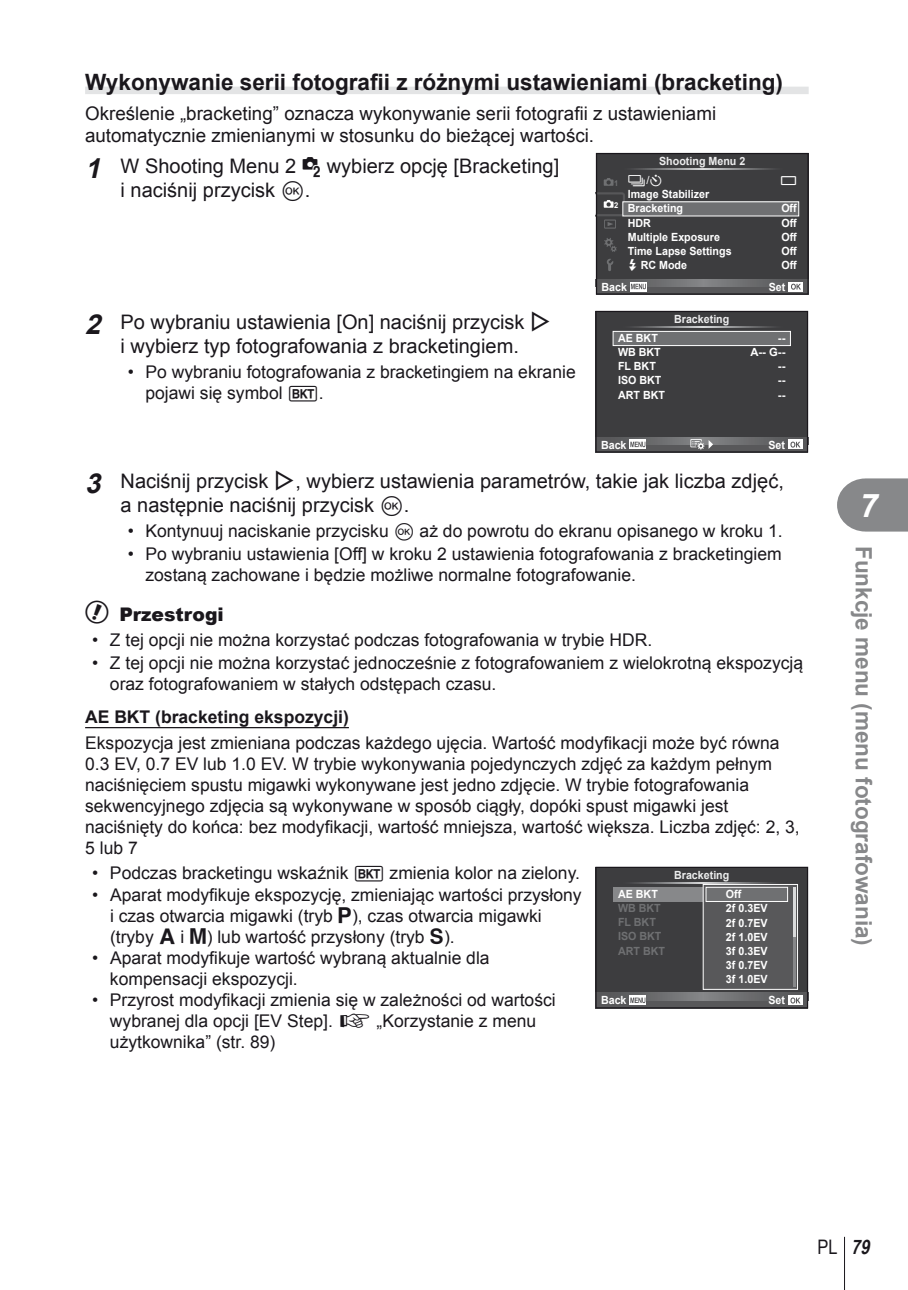
<style>
.page{position:relative;width:908px;height:1290px;background:#fff}
.page>*{position:absolute;margin:0;border:0;box-sizing:border-box;transform-origin:0 0}
.t1{font:italic 700 32.5px "Arial";color:#fff}
.t2{font:700 22.5px "Arial";color:#1a171c}
.t3{font:700 22.5px "Arial";color:#87888a}
.t4{font:20px/24px "Arial";color:#1a171c}
.t5{font:20px "Arial Narrow";color:#1a171c}
.t6{font:18.75px/22.5px "Arial";color:#1a171c}
.t7{font:900 18.75px "Arial";color:#1a171c}
.t8{font:17.5px/21px "Arial";color:#1a171c}
.t9{font:700 17.5px "Arial";color:#1a171c}
.t10{font:700 11.25px/14.2px "Arial";color:#fff;scale:.95 1}
.t11{font:700 11.25px/14.2px "Arial";color:#fff;text-align:right}
.t12{font:700 11.25px "Arial";color:#ededee;scale:.95 1}
.t13{font:700 11.25px/14.2px "Arial";color:#6f7072;scale:.95 1}
.t14{font:700 11.25px "Arial";color:#eceded;scale:.95 1}
.t15{font:11.25px "Olympus 2";color:#fff}
.t16{font:700 8px "Arial";color:#6f7072;scale:.95 1}
.t17{font:700 8px "Arial";color:#fff;scale:.95 1}
.s1{font-weight:700;font-style:italic;font-size:27.5px}
.s2{font-family:"Olymp 12"}
.s3{font-family:"Olympus 7"}
.s4{font-family:"Olympus 1";font-weight:400;font-size:10px}
.s5{font-family:"olympus 15"}
.s6{font-family:"Olymp 11"}
.s7{font-family:"olympus 15";font-weight:400;font-size:23.75px}
.s8{font-family:"Olympus 2"}
.s9{font-family:"Olympus 1"}
.s10{font-weight:700;font-style:italic}
</style>
<div class="page">
<hr style="left:843px;top:1237px;width:1px;height:53px;background:#1a171c">
<svg style="left:837px;top:478px;width:70px;height:53px;background:#929394"></svg>
<div style="left:85px;top:87px;width:723px;height:7px;background:#e3e4e5"></div>
<hr style="left:85px;top:727px;width:264px;height:1px;background:#1a171c">
<svg style="left:595px;top:153px;width:213px;height:142px;background:#49494b"></svg>
<svg style="left:595px;top:311px;width:212px;height:142px;background:#48484a"></svg>
<svg style="left:595px;top:867px;width:212px;height:141px;background:#535355"></svg>
<p class="t2" style="left:85px;top:70px;width:699px">Wykonywanie serii fotografii z różnymi ustawieniami (bracketing)</p>
<p class="t6" style="left:85px;top:102px;width:632px">Określenie „bracketing” oznacza wykonywanie serii fotografii z ustawieniami automatycznie zmienianymi w stosunku do bieżącej wartości.</p>
<p class="t4" style="left:120px;top:154px;width:440px;text-indent:-35px"><span class="s1">1</span> W Shooting Menu 2 <span class="s2">X</span> wybierz opcję [Bracketing] i naciśnij przycisk <span class="s3">Q</span>.</p>
<p class="t12" style="left:659px;top:155px;width:92px">Shooting Menu 2</p>
<p class="t10" style="left:627px;top:187px;width:87px">Image Stabilizer<br>Bracketing<br>HDR</p>
<p class="t16" style="left:614px;top:179px;width:52px">1 <sup>j</sup><sup>/</sup><sup>Y</sup></p>
<p class="t15" style="left:780px;top:173px;width:18px">o</p>
<p class="t17" style="left:614px;top:201px;width:6px">2</p>
<p class="t10" style="left:627px;top:244px;width:111px">Time Lapse Settings</p>
<p class="t10" style="left:781px;top:244px;width:18px">Off</p>
<p class="t10" style="left:781px;top:201px;width:18px">Off</p>
<p class="t10" style="left:781px;top:215px;width:18px">Off</p>
<p class="t10" style="left:781px;top:230px;width:18px">Off</p>
<p class="t10" style="left:627px;top:230px;width:98px">Multiple Exposure</p>
<p class="t10" style="left:627px;top:258px;width:64px"><span class="s4">#</span> RC Mode</p>
<p class="t10" style="left:781px;top:258px;width:18px">Off</p>
<p class="t4" style="left:85px;top:310px;width:467px;text-align:center"><span class="s1">2</span> Po wybraniu ustawienia [On] naciśnij przycisk <span class="s5">I </span>i wybierz typ fotografowania z bracketingiem.</p>
<p class="t8" style="left:145px;top:362px;width:431px;text-indent:-18px">• Po wybraniu fotografowania z bracketingiem na ekranie pojawi się symbol <span class="s6">t</span>.</p>
<p class="t10" style="left:601px;top:280px;width:28px">Back</p>
<p class="t10" style="left:617px;top:331px;width:51px">AE BKT<br>WB BKT<br>FL BKT<br>ISO BKT<br>ART BKT</p>
<p class="t12" style="left:673px;top:313px;width:60px">Bracketing</p>
<p class="t10" style="left:768px;top:280px;width:19px">Set</p>
<p class="t11" style="left:750px;top:331px;width:36px">--<br>A-- G--</p>
<p class="t11" style="left:777px;top:359px;width:9px">--</p>
<p class="t11" style="left:777px;top:373px;width:9px">--</p>
<p class="t11" style="left:777px;top:388px;width:9px">--</p>
<p class="t10" style="left:600px;top:437px;width:28px">Back</p>
<p class="t10" style="left:768px;top:437px;width:19px">Set</p>
<p class="t4" style="left:120px;top:469px;width:664px;text-indent:-35px"><span class="s1">3</span> Naciśnij przycisk <span class="s5">I</span>, wybierz ustawienia parametrów, takie jak liczba zdjęć, a następnie naciśnij przycisk <span class="s3">Q</span>.</p>
<p class="t8" style="left:128px;top:520px;width:656px">• Kontynuuj naciskanie przycisku <span class="s3">Q</span> aż do powrotu do ekranu opisanego w kroku 1.</p>
<p class="t8" style="left:145px;top:543px;width:637px;text-indent:-18px">• Po wybraniu ustawienia [Off] w kroku 2 ustawienia fotografowania z bracketingiem zostaną zachowane i będzie możliwe normalne fotografowanie.</p>
<p class="t7" style="left:85px;top:600px;width:140px"><span class="s7">#</span> Przestrogi</p>
<p class="t8" style="left:92px;top:629px;width:561px">• Z tej opcji nie można korzystać podczas fotografowania w trybie HDR.</p>
<p class="t8" style="left:110px;top:653px;width:694px;text-indent:-18px">• Z tej opcji nie można korzystać jednocześnie z fotografowaniem z wielokrotną ekspozycją oraz fotografowaniem w stałych odstępach czasu.</p>
<p class="t9" style="left:85px;top:707px;width:265px">AE BKT (bracketing ekspozycji)</p>
<p class="t8" style="left:85px;top:732px;width:715px">Ekspozycja jest zmieniana podczas każdego ujęcia. Wartość modyfikacji może być równa 0.3 EV, 0.7 EV lub 1.0 EV. W trybie wykonywania pojedynczych zdjęć za każdym pełnym naciśnięciem spustu migawki wykonywane jest jedno zdjęcie. W trybie fotografowania sekwencyjnego zdjęcia są wykonywane w sposób ciągły, dopóki spust migawki jest naciśnięty do końca: bez modyfikacji, wartość mniejsza, wartość większa. Liczba zdjęć: 2, 3, 5 lub 7</p>
<p class="t8" style="left:92px;top:862px;width:489px">• Podczas bracketingu wskaźnik <span class="s6">t</span> zmienia kolor na zielony.</p>
<p class="t8" style="left:110px;top:884px;width:473px;text-indent:-18px">• Aparat modyfikuje ekspozycję, zmieniając wartości przysłony i czas otwarcia migawki (tryb <span class="s8">P</span>), czas otwarcia migawki (tryby <span class="s8">A</span> i <span class="s8">M</span>) lub wartość przysłony (tryb <span class="s8">S</span>).</p>
<p class="t8" style="left:110px;top:947px;width:381px;text-indent:-18px">• Aparat modyfikuje wartość wybraną aktualnie dla kompensacji ekspozycji.</p>
<p class="t8" style="left:110px;top:989px;width:447px;text-indent:-18px">• Przyrost modyfikacji zmienia się w zależności od wartości wybranej dla opcji [EV Step]. <span class="s9">g</span> „Korzystanie z menu użytkownika” (str. 89)</p>
<p class="t14" style="left:673px;top:868px;width:60px">Bracketing</p>
<p class="t10" style="left:617px;top:887px;width:43px">AE BKT</p>
<p class="t13" style="left:617px;top:901px;width:51px">WB BKT<br>FL BKT<br>ISO BKT<br>ART BKT</p>
<p class="t11" style="left:725px;top:901px;width:61px;text-align:left;text-indent:24px">A-- G--<br>2f 0.7EV</p>
<p class="t10" style="left:725px;top:887px;width:18px">Off</p>
<p class="t10" style="left:725px;top:901px;width:45px">2f 0.3EV</p>
<p class="t10" style="left:725px;top:929px;width:45px;text-align:justify">2f 1.0EV 3f 0.3EV 3f 0.7EV 3f 1.0EV</p>
<p class="t10" style="left:600px;top:993px;width:28px">Back</p>
<p class="t10" style="left:768px;top:993px;width:19px">Set</p>
<h1 class="t1" style="left:859px;top:487px;width:20px">7</h1>
<p class="t3" style="left:875px;top:546px;width:402px;rotate:90deg">Funkcje menu (menu fotografowania)</p>
<p class="t5" style="left:817px;top:1235px;width:57px">PL <span class="s10">79</span></p>
</div>
